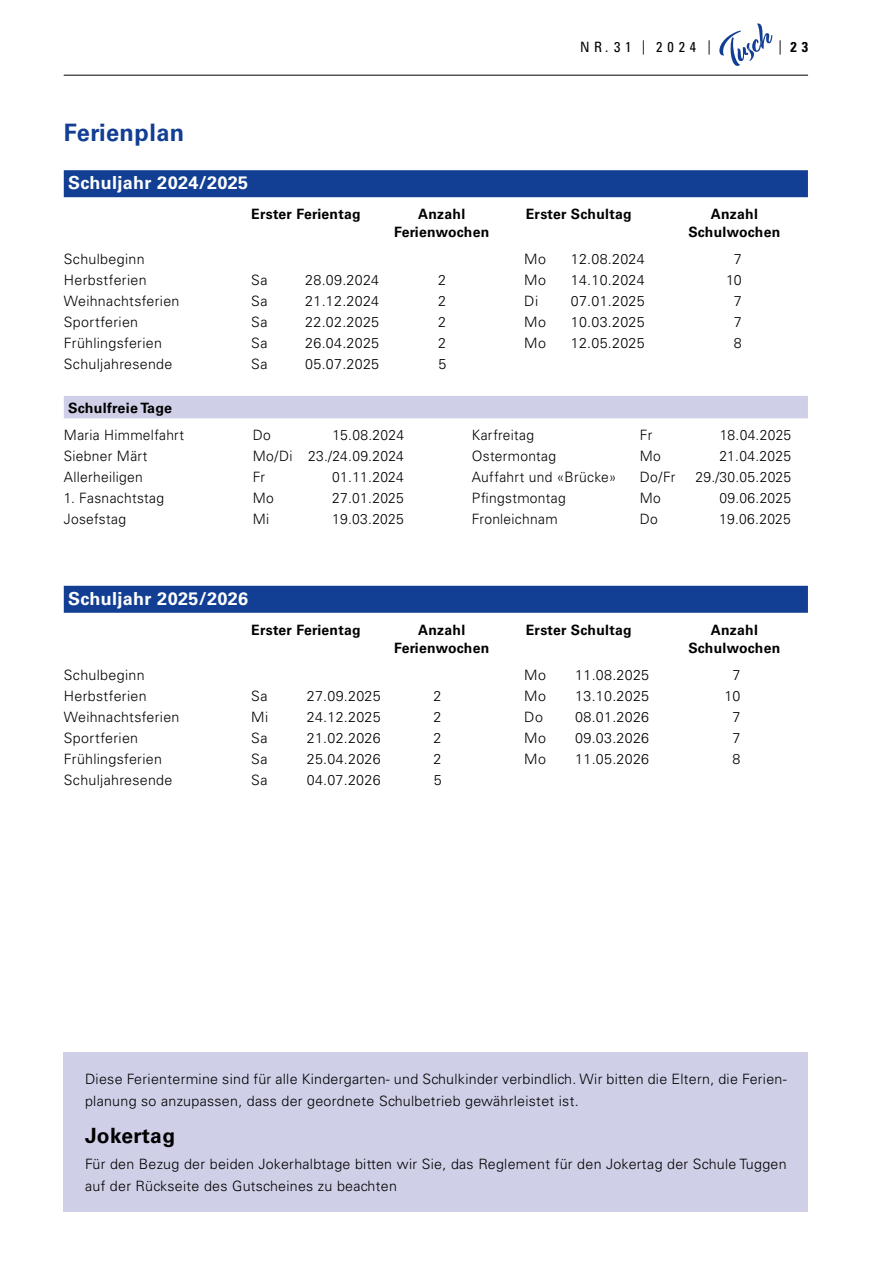
<style>
.page{position:relative;width:893px;height:1263px;background:#fff}
.page>*{position:absolute;margin:0;border:0;box-sizing:border-box;transform-origin:0 0}
.t1{font:700 24px "Univers LT Std";letter-spacing:.02em;color:#123f93}
.t2{font:700 21px "Univers LT Std";letter-spacing:.02em;color:#000}
.t3{font:700 18px "Univers LT Std";letter-spacing:.02em;color:#fff}
.t4{font:300 14.25px/21.3px "Univers LT Std";letter-spacing:.02em;color:#000}
.t5{font:700 14.25px "Univers LT Std";letter-spacing:.02em;color:#000}
.t6{font:condensed 14.25px "Univers LT Std";letter-spacing:.33em;color:#000}
.t7{font:700 condensed 14.25px "Univers LT Std";color:#000}
.s1{font-weight:400}
</style>
<div class="page">
<svg style="left:719px;top:23px;width:53px;height:43px"></svg>
<hr style="left:64px;top:75px;width:744px;height:1px;background:#000">
<div style="left:64px;top:170px;width:744px;height:27px;background:#123f93"></div>
<div style="left:64px;top:396px;width:744px;height:22px;background:#cfd0e8"></div>
<div style="left:64px;top:586px;width:744px;height:27px;background:#123f93"></div>
<div style="left:64px;top:1052px;width:744px;height:160px;background:#cfd0e8"></div>
<h1 class="t1" style="left:64px;top:118px;width:122px">Ferienplan</h1>
<p class="t3" style="left:68px;top:172px;width:182px">Schuljahr 2024/2025</p>
<p class="t6" style="left:580px;top:38px;width:132px">NR.31 | 2024 |</p>
<p class="t7" style="left:778px;top:39px;width:31px"><span class="s1">|</span> 2 3</p>
<p class="t5" style="left:251px;top:206px;width:111px">Erster Ferientag</p>
<p class="t5" style="left:418px;top:206px;width:49px">Anzahl</p>
<p class="t5" style="left:526px;top:206px;width:107px">Erster Schultag</p>
<p class="t5" style="left:711px;top:206px;width:49px">Anzahl</p>
<p class="t5" style="left:394px;top:224px;width:97px">Ferienwochen</p>
<p class="t5" style="left:688px;top:224px;width:93px">Schulwochen</p>
<p class="t4" style="left:64px;top:249px;width:82px">Schulbeginn</p>
<p class="t4" style="left:524px;top:249px;width:23px">Mo</p>
<p class="t4" style="left:571px;top:249px;width:75px">12.08.2024</p>
<p class="t4" style="left:734px;top:249px;width:9px">7</p>
<p class="t4" style="left:64px;top:270px;width:84px">Herbstferien</p>
<p class="t4" style="left:251px;top:270px;width:18px">Sa</p>
<p class="t4" style="left:305px;top:270px;width:75px">28.09.2024</p>
<p class="t4" style="left:438px;top:270px;width:9px">2</p>
<p class="t4" style="left:524px;top:270px;width:23px">Mo</p>
<p class="t4" style="left:571px;top:270px;width:75px">14.10.2024</p>
<p class="t4" style="left:726px;top:270px;width:17px">10</p>
<p class="t4" style="left:64px;top:291px;width:117px">Weihnachtsferien</p>
<p class="t4" style="left:251px;top:291px;width:18px">Sa</p>
<p class="t4" style="left:305px;top:291px;width:75px">21.12.2024</p>
<p class="t4" style="left:438px;top:291px;width:9px">2</p>
<p class="t4" style="left:524px;top:291px;width:15px">Di</p>
<p class="t4" style="left:571px;top:291px;width:75px">07.01.2025</p>
<p class="t4" style="left:734px;top:291px;width:9px">7</p>
<p class="t4" style="left:64px;top:312px;width:76px">Sportferien</p>
<p class="t4" style="left:251px;top:312px;width:18px">Sa</p>
<p class="t4" style="left:305px;top:312px;width:75px">22.02.2025</p>
<p class="t4" style="left:438px;top:312px;width:9px">2</p>
<p class="t4" style="left:524px;top:312px;width:23px">Mo</p>
<p class="t4" style="left:571px;top:312px;width:75px">10.03.2025</p>
<p class="t4" style="left:734px;top:312px;width:9px">7</p>
<p class="t4" style="left:64px;top:333px;width:100px">Frühlingsferien</p>
<p class="t4" style="left:251px;top:333px;width:18px">Sa</p>
<p class="t4" style="left:305px;top:333px;width:75px">26.04.2025</p>
<p class="t4" style="left:438px;top:333px;width:9px">2</p>
<p class="t4" style="left:524px;top:333px;width:23px">Mo</p>
<p class="t4" style="left:571px;top:333px;width:75px">12.05.2025</p>
<p class="t4" style="left:734px;top:333px;width:9px">8</p>
<p class="t4" style="left:64px;top:354px;width:110px">Schuljahresende</p>
<p class="t4" style="left:251px;top:354px;width:18px">Sa</p>
<p class="t4" style="left:305px;top:354px;width:75px">05.07.2025</p>
<p class="t4" style="left:438px;top:354px;width:9px">5</p>
<p class="t5" style="left:68px;top:399px;width:106px">Schulfreie Tage</p>
<p class="t4" style="left:64px;top:424px;width:122px">Maria Himmelfahrt</p>
<p class="t4" style="left:253px;top:424px;width:20px">Do</p>
<p class="t4" style="left:332px;top:424px;width:73px">15.08.2024</p>
<p class="t4" style="left:472px;top:424px;width:64px">Karfreitag</p>
<p class="t4" style="left:640px;top:424px;width:14px">Fr</p>
<p class="t4" style="left:720px;top:424px;width:73px">18.04.2025</p>
<p class="t4" style="left:64px;top:445px;width:85px">Siebner Märt</p>
<p class="t4" style="left:253px;top:445px;width:153px">Mo/Di 23./24.09.2024</p>
<p class="t4" style="left:472px;top:445px;width:86px">Ostermontag</p>
<p class="t4" style="left:640px;top:445px;width:23px">Mo</p>
<p class="t4" style="left:719px;top:445px;width:73px">21.04.2025</p>
<p class="t4" style="left:64px;top:466px;width:81px">Allerheiligen</p>
<p class="t4" style="left:253px;top:466px;width:14px">Fr</p>
<p class="t4" style="left:332px;top:466px;width:73px">01.11.2024</p>
<p class="t4" style="left:472px;top:466px;width:146px">Auffahrt und «Brücke»</p>
<p class="t4" style="left:640px;top:466px;width:37px">Do/Fr</p>
<p class="t4" style="left:695px;top:466px;width:97px">29./30.05.2025</p>
<p class="t4" style="left:64px;top:487px;width:102px">1. Fasnachtstag</p>
<p class="t4" style="left:253px;top:487px;width:23px">Mo</p>
<p class="t4" style="left:332px;top:487px;width:73px">27.01.2025</p>
<p class="t4" style="left:472px;top:487px;width:96px">Pfingstmontag</p>
<p class="t4" style="left:640px;top:487px;width:23px">Mo</p>
<p class="t4" style="left:720px;top:487px;width:73px">09.06.2025</p>
<p class="t4" style="left:64px;top:508px;width:64px">Josefstag</p>
<p class="t4" style="left:253px;top:508px;width:18px">Mi</p>
<p class="t4" style="left:332px;top:508px;width:73px">19.03.2025</p>
<p class="t4" style="left:472px;top:508px;width:87px">Fronleichnam</p>
<p class="t4" style="left:640px;top:508px;width:20px">Do</p>
<p class="t4" style="left:719px;top:508px;width:73px">19.06.2025</p>
<p class="t3" style="left:68px;top:588px;width:182px">Schuljahr 2025/2026</p>
<p class="t5" style="left:251px;top:621px;width:111px">Erster Ferientag</p>
<p class="t5" style="left:418px;top:621px;width:49px">Anzahl</p>
<p class="t5" style="left:526px;top:621px;width:107px">Erster Schultag</p>
<p class="t5" style="left:711px;top:621px;width:49px">Anzahl</p>
<p class="t5" style="left:394px;top:639px;width:97px">Ferienwochen</p>
<p class="t5" style="left:688px;top:639px;width:93px">Schulwochen</p>
<p class="t4" style="left:64px;top:664px;width:82px">Schulbeginn</p>
<p class="t4" style="left:524px;top:664px;width:23px">Mo</p>
<p class="t4" style="left:575px;top:664px;width:75px">11.08.2025</p>
<p class="t4" style="left:732px;top:664px;width:9px">7</p>
<p class="t4" style="left:64px;top:685px;width:84px">Herbstferien</p>
<p class="t4" style="left:251px;top:685px;width:18px">Sa</p>
<p class="t4" style="left:307px;top:685px;width:75px">27.09.2025</p>
<p class="t4" style="left:434px;top:685px;width:9px">2</p>
<p class="t4" style="left:524px;top:685px;width:23px">Mo</p>
<p class="t4" style="left:575px;top:685px;width:75px">13.10.2025</p>
<p class="t4" style="left:725px;top:685px;width:17px">10</p>
<p class="t4" style="left:64px;top:706px;width:117px">Weihnachtsferien</p>
<p class="t4" style="left:251px;top:706px;width:19px">Mi</p>
<p class="t4" style="left:307px;top:706px;width:75px">24.12.2025</p>
<p class="t4" style="left:434px;top:706px;width:9px">2</p>
<p class="t4" style="left:524px;top:706px;width:20px">Do</p>
<p class="t4" style="left:575px;top:706px;width:75px">08.01.2026</p>
<p class="t4" style="left:732px;top:706px;width:9px">7</p>
<p class="t4" style="left:64px;top:727px;width:76px">Sportferien</p>
<p class="t4" style="left:251px;top:727px;width:18px">Sa</p>
<p class="t4" style="left:307px;top:727px;width:75px">21.02.2026</p>
<p class="t4" style="left:434px;top:727px;width:9px">2</p>
<p class="t4" style="left:524px;top:727px;width:23px">Mo</p>
<p class="t4" style="left:575px;top:727px;width:75px">09.03.2026</p>
<p class="t4" style="left:732px;top:727px;width:9px">7</p>
<p class="t4" style="left:64px;top:748px;width:100px">Frühlingsferien</p>
<p class="t4" style="left:251px;top:748px;width:18px">Sa</p>
<p class="t4" style="left:307px;top:748px;width:75px">25.04.2026</p>
<p class="t4" style="left:434px;top:748px;width:9px">2</p>
<p class="t4" style="left:524px;top:748px;width:23px">Mo</p>
<p class="t4" style="left:575px;top:748px;width:75px">11.05.2026</p>
<p class="t4" style="left:732px;top:748px;width:9px">8</p>
<p class="t4" style="left:64px;top:769px;width:110px">Schuljahresende</p>
<p class="t4" style="left:251px;top:769px;width:18px">Sa</p>
<p class="t4" style="left:307px;top:769px;width:75px">04.07.2026</p>
<p class="t4" style="left:434px;top:769px;width:9px">5</p>
<p class="t4" style="left:85px;top:1069px;width:703px">Diese Ferientermine sind für alle Kindergarten- und Schulkinder verbindlich. Wir bitten die Eltern, die Ferien&shy;planung so anzupassen, dass der geordnete Schulbetrieb gewährleistet ist.</p>
<h2 class="t2" style="left:85px;top:1123px;width:92px">Jokertag</h2>
<p class="t4" style="left:85px;top:1154px;width:703px">Für den Bezug der beiden Jokerhalbtage bitten wir Sie, das Reglement für den Jokertag der Schule Tuggen auf der Rückseite des Gutscheines zu beachten</p>
</div>
